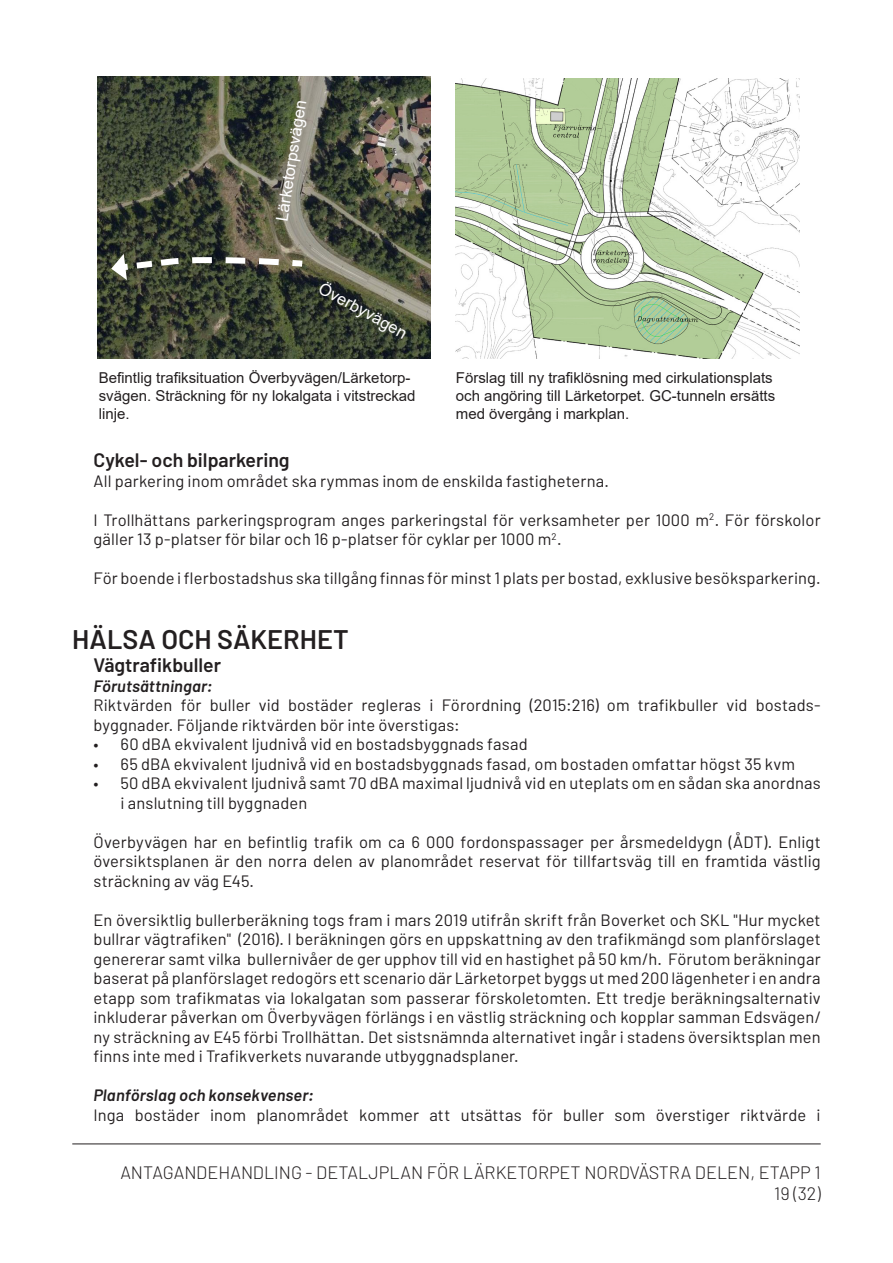
<style>
.page{position:relative;width:893px;height:1263px;background:#fff}
.page>*{position:absolute;margin:0;border:0;box-sizing:border-box;transform-origin:0 0}
.RUBRIK_1{font:600 27px "Barlow";color:#231f20}
.RUBRIK_2{font:600 19.5px "Barlow";color:#231f20}
.t1{font:300 18px/21.6px "Barlow";color:#231f20;text-align:right}
.Bröd{font:16.5px/19.5px "Barlow";letter-spacing:.01em;color:#231f20}
.Bröd-2{font:italic 600 16.5px "Barlow";letter-spacing:.01em;color:#231f20}
.LÖPTEXT{font:16.5px "Arial";color:#fff}
.t2{font:15px/18px "Arial";color:#231f20}
</style>
<div class="page">
<hr style="left:72px;top:1144px;width:749px;height:1px;background:#231f20">
<img style="left:98px;top:77px;width:332px;height:282px">
<img style="left:456px;top:78px;width:343px;height:280px">
<svg style="left:111px;top:254px;width:197px;height:26px;background:#5e6154"></svg>
<p class="LÖPTEXT" style="left:270px;top:219px;width:124px;rotate:-81deg">Lärketorpsvägen</p>
<p class="LÖPTEXT" style="left:325px;top:277px;width:100px;rotate:29deg">Överbyvägen</p>
<p class="t2" style="left:99px;top:368px;width:318px">Befintlig trafiksituation Överbyvägen/Lärketorp&shy;svägen. Sträckning för ny lokalgata i vitstreckad linje.</p>
<p class="t2" style="left:456px;top:368px;width:321px">Förslag till ny trafiklösning med cirkulationsplats och angöring till Lärketorpet. GC-tunneln ersätts med övergång i markplan.</p>
<p class="RUBRIK_2" style="left:94px;top:448px;width:198px">Cykel- och bilparkering</p>
<p class="Bröd" style="left:94px;top:470px;width:517px">All parkering inom området ska rymmas inom de enskilda fastigheterna.</p>
<p class="Bröd" style="left:94px;top:509px;width:729px">I Trollhättans parkeringsprogram anges parkeringstal för verksamheter per 1000 m<sup>2</sup>. För förskolor gäller 13 p-platser för bilar och 16 p-platser för cyklar per 1000 m<sup>2</sup>.</p>
<p class="Bröd" style="left:94px;top:568px;width:729px">För boende i flerbostadshus ska tillgång finnas för minst 1 plats per bostad, exklusive besöksparkering.</p>
<p class="RUBRIK_1" style="left:72px;top:622px;width:278px">HÄLSA OCH SÄKERHET</p>
<p class="RUBRIK_2" style="left:94px;top:653px;width:129px">Vägtrafikbuller</p>
<p class="Bröd-2" style="left:94px;top:676px;width:121px">Förutsättningar:</p>
<p class="Bröd" style="left:94px;top:695px;width:729px">Riktvärden för buller vid bostäder regleras i Förordning (2015:216) om trafikbuller vid bostads&shy;byggnader. Följande riktvärden bör inte överstigas:</p>
<p class="Bröd" style="left:94px;top:734px;width:436px">• 60 dBA ekvivalent ljudnivå vid en bostadsbyggnads fasad</p>
<p class="Bröd" style="left:94px;top:754px;width:703px">• 65 dBA ekvivalent ljudnivå vid en bostadsbyggnads fasad, om bostaden omfattar högst 35 kvm</p>
<p class="Bröd" style="left:121px;top:773px;width:702px;text-indent:-27px">• 50 dBA ekvivalent ljudnivå samt 70 dBA maximal ljudnivå vid en uteplats om en sådan ska anordnas i anslutning till byggnaden</p>
<p class="Bröd" style="left:94px;top:832px;width:729px;text-align:justify">Överbyvägen har en befintlig trafik om ca 6 000 fordonspassager per årsmedeldygn (ÅDT). Enligt översiktsplanen är den norra delen av planområdet reservat för tillfartsväg till en framtida västlig sträckning av väg E45.</p>
<p class="Bröd" style="left:94px;top:910px;width:729px;text-align:justify">En översiktlig bullerberäkning togs fram i mars 2019 utifrån skrift från Boverket och SKL "Hur mycket bullrar vägtrafiken" (2016). I beräkningen görs en uppskattning av den trafikmängd som planförslaget genererar samt vilka bullernivåer de ger upphov till vid en hastighet på 50 km/h. Förutom beräkningar baserat på planförslaget redogörs ett scenario där Lärketorpet byggs ut med 200 lägenheter i en andra etapp som trafikmatas via lokalgatan som passerar förskoletomten. Ett tredje beräkningsalternativ inkluderar påverkan om Överbyvägen förlängs i en västlig sträckning och kopplar samman Edsvägen/ ny sträckning av E45 förbi Trollhättan. Det sistsnämnda alternativet ingår i stadens översiktsplan men finns inte med i Trafikverkets nuvarande utbyggnadsplaner.</p>
<p class="Bröd-2" style="left:94px;top:1085px;width:222px">Planförslag och konsekvenser:</p>
<p class="Bröd" style="left:94px;top:1105px;width:729px">Inga bostäder inom planområdet kommer att utsättas för buller som överstiger riktvärde i</p>
<p class="t1" style="left:120px;top:1161px;width:702px">ANTAGANDEHANDLING - DETALJPLAN FÖR LÄRKETORPET NORDVÄSTRA DELEN, ETAPP 1<br>19 (32)</p>
</div>
